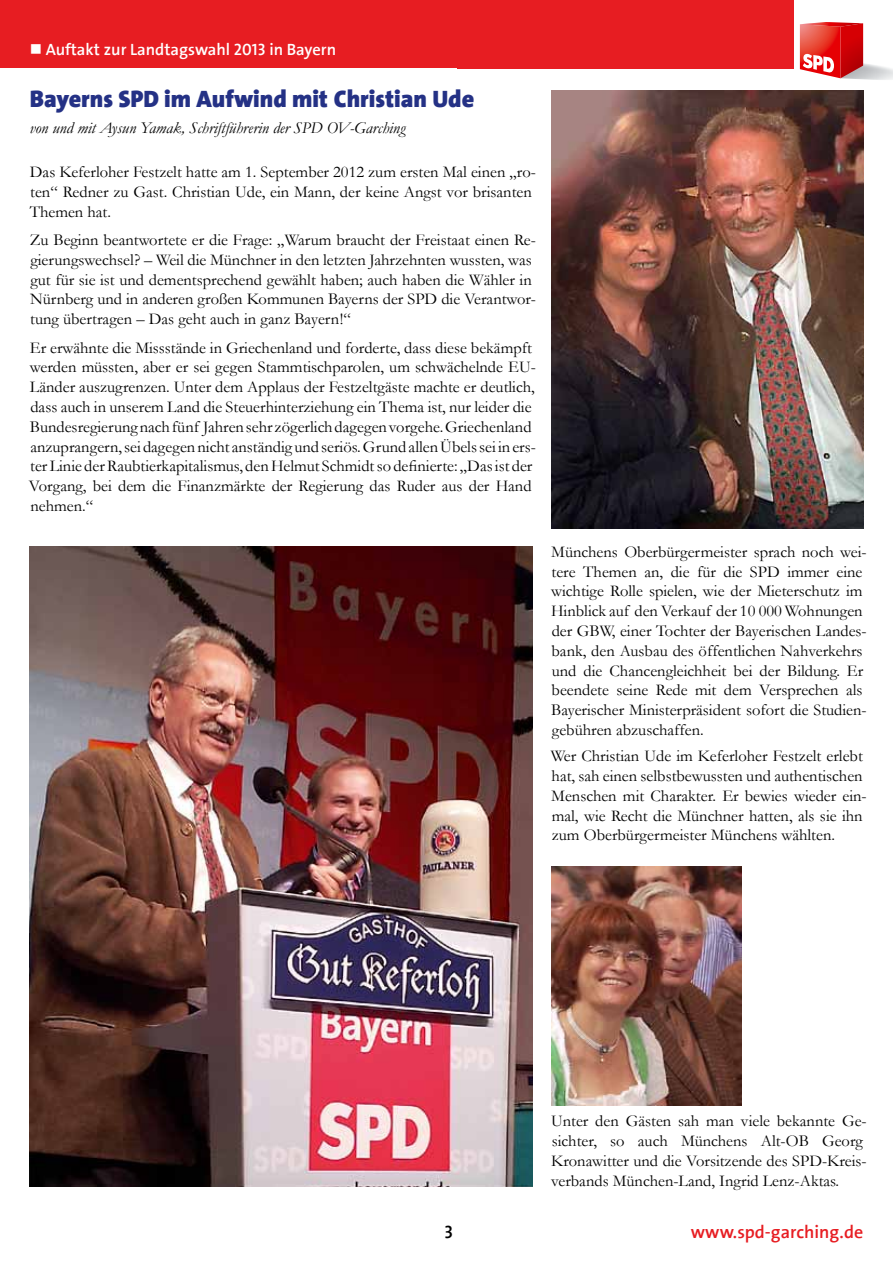
<style>
.page{position:relative;width:893px;height:1263px;background:#fff}
.page>*{position:absolute;margin:0;border:0;box-sizing:border-box;transform-origin:0 0}
.t1{font:900 24px "SPD The Sans";color:#243185}
.t2{font:700 18px "SPD2002 The Sans";color:#e71d22}
.t3{font:700 18px "SPD2002 The Sans";color:#000}
.t4{font:16.5px/19.8px "Garamond";color:#000}
.t5{font:italic 16.5px "Garamond";color:#000}
.t6{font:700 16.5px "SPD2002 The Sans";color:#fff}
</style>
<div class="page">
<div style="left:0;top:0;width:476px;height:68px;background:#e71d22"></div>
<div style="left:457px;top:0;width:337px;height:68px;background:#e71d22"></div>
<img style="left:840px;top:63px;width:53px;height:17px">
<svg style="left:800px;top:22px;width:63px;height:56px;background:#df4543"></svg>
<img style="left:551px;top:91px;width:312px;height:437px">
<img style="left:30px;top:546px;width:502px;height:640px">
<img style="left:551px;top:866px;width:190px;height:240px">
<p class="t6" style="left:30px;top:41px;width:308px">■ Auftakt zur Landtagswahl 2013 in Bayern</p>
<h1 class="t1" style="left:30px;top:84px;width:446px">Bayerns SPD im Aufwind mit Christian Ude</h1>
<p class="t5" style="left:30px;top:117px;width:377px">von und mit Aysun Yamak, Schriftführerin der SPD OV-Garching</p>
<p class="t4" style="left:30px;top:162px;width:508px">Das Keferloher Festzelt hatte am 1. September 2012 zum ersten Mal einen „ro&shy;ten“ Redner zu Gast. Christian Ude, ein Mann, der keine Angst vor brisanten<br>Themen hat.</p>
<p class="t4" style="left:30px;top:230px;width:508px">Zu Beginn beantwortete er die Frage: „Warum braucht der Freistaat einen Re&shy;gierungswechsel? – Weil die Münchner in den letzten Jahrzehnten wussten, was gut für sie ist und dementsprechend gewählt haben; auch haben die Wähler in Nürnberg und in anderen großen Kommunen Bayerns der SPD die Verantwor&shy;tung übertragen – Das geht auch in ganz Bayern!“</p>
<p class="t4" style="left:29px;top:337px;width:509px">Er erwähnte die Missstände in Griechenland und forderte, dass diese bekämpft werden müssten, aber er sei gegen Stammtischparolen, um schwächelnde EU-Länder auszugrenzen. Unter dem Applaus der Festzeltgäste machte er deutlich, dass auch in unserem Land die Steuerhinterziehung ein Thema ist, nur leider die Bundesregierung nach fünf Jahren sehr zögerlich dagegen vorgehe. Griechenland anzuprangern, sei dagegen nicht anständig und seriös. Grund allen Übels sei in ers&shy;ter Linie der Raubtierkapitalismus, den Helmut Schmidt so definierte: „Das ist der Vorgang, bei dem die Finanzmärkte der Regierung das Ruder aus der Hand nehmen.“</p>
<p class="t4" style="left:551px;top:541px;width:317px">Münchens Oberbürgermeister sprach noch wei&shy;tere Themen an, die für die SPD immer eine wichtige Rolle spielen, wie der Mieterschutz im Hinblick auf den Verkauf der 10 000 Wohnungen der GBW, einer Tochter der Bayerischen Landes&shy;bank, den Ausbau des öffentlichen Nahverkehrs und die Chancengleichheit bei der Bildung. Er beendete seine Rede mit dem Versprechen als Bayerischer Ministerpräsident sofort die Studien&shy;gebühren abzuschaffen.</p>
<p class="t4" style="left:551px;top:746px;width:318px">Wer Christian Ude im Keferloher Festzelt erlebt hat, sah einen selbstbewussten und authentischen Menschen mit Charakter. Er bewies wieder ein&shy;mal, wie Recht die Münchner hatten, als sie ihn zum Oberbürgermeister Münchens wählten.</p>
<p class="t4" style="left:551px;top:1111px;width:317px">Unter den Gästen sah man viele bekannte Ge&shy;sichter, so auch Münchens Alt-OB Georg Kronawitter und die Vorsitzende des SPD-Kreis&shy;verbands München-Land, Ingrid Lenz-Aktas.</p>
<p class="t3" style="left:445px;top:1222px;width:10px">3</p>
<p class="t2" style="left:691px;top:1222px;width:174px">www.spd-garching.de</p>
</div>
